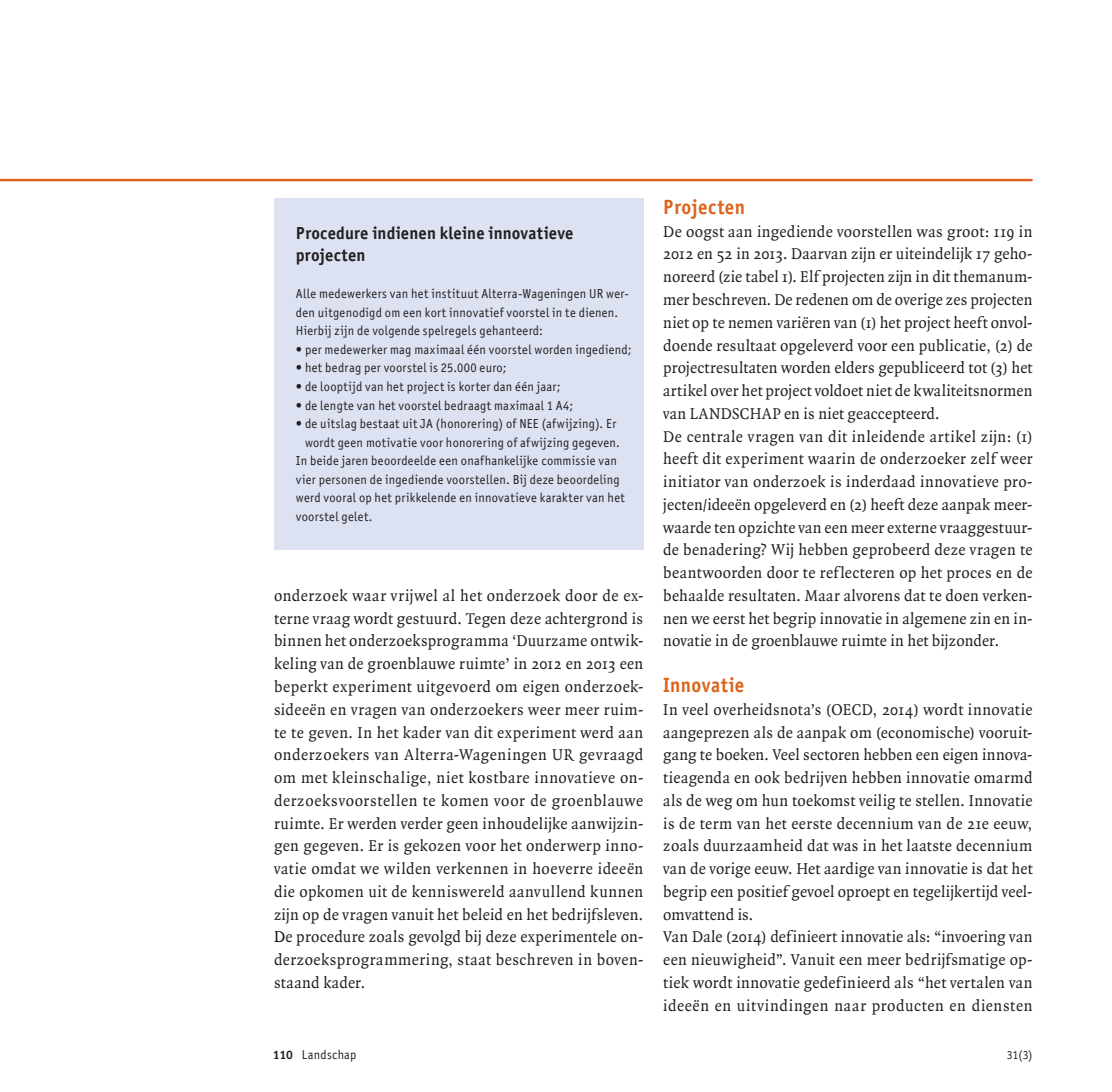
<style>
.page{position:relative;width:1112px;height:1092px;background:#fff}
.page>*{position:absolute;margin:0;border:0;box-sizing:border-box;transform-origin:0 0}
.Tussenkop_1{font:20.65px "Officina Sans Bold ITC";letter-spacing:.025em;color:#dc641c;scale:.92 1}
.Figuur{font:17.5px "Officina Sans Bold ITC";letter-spacing:.01em;color:#231f20;scale:.95 1}
.PLATTE_TEKST{font:16.8px/22.8px "Quadraat";letter-spacing:.02em;color:#231f20;text-align:justify;scale:.96 1}
.Tabel_kadertekst_pla{font:13.12px/18.6px "Officina Sans ITC";letter-spacing:.025em;color:#231f20;scale:.95 1}
.t1{font:12.95px "Officina Sans ITC";letter-spacing:.02em;color:#231f20;scale:.95 1}
.t2{font:12.25px "Officina Sans ITC";color:#231f20;scale:.96 1}
.s1{color:#000}
.s2{font-family:"Officina Sans Bold ITC";font-size:12.25px}
</style>
<div class="page">
<hr style="left:0;top:179px;width:1032px;height:2px;background:#dc641c">
<div style="left:274px;top:198px;width:369px;height:352px;background:#dce2f2"></div>
<p class="Figuur" style="left:296px;top:222px;width:293px">Procedure indienen kleine innovatieve</p>
<p class="Figuur" style="left:296px;top:244px;width:75px">projecten</p>
<p class="Tabel_kadertekst_pla" style="left:296px;top:284px;width:352px">Alle medewerkers van het instituut Alterra-Wageningen UR wer&shy;den uitgenodigd om een kort innovatief voorstel in te dienen.<br>Hierbij zijn de volgende spelregels gehanteerd:</p>
<p class="Tabel_kadertekst_pla" style="left:296px;top:340px;width:355px">• per medewerker mag maximaal één voorstel worden ingediend;</p>
<p class="Tabel_kadertekst_pla" style="left:296px;top:359px;width:223px">• het bedrag per voorstel is 25.000 euro;</p>
<p class="Tabel_kadertekst_pla" style="left:296px;top:377px;width:280px">• de looptijd van het project is korter dan één jaar;</p>
<p class="Tabel_kadertekst_pla" style="left:296px;top:396px;width:293px">• de lengte van het voorstel bedraagt maximaal 1 A4;</p>
<p class="Tabel_kadertekst_pla" style="left:296px;top:414px;width:342px;text-align:right">• de uitslag bestaat uit JA (honorering) of NEE (afwijzing). Er wordt geen motivatie voor honorering of afwijzing gegeven.</p>
<p class="Tabel_kadertekst_pla" style="left:296px;top:451px;width:348px">In beide jaren beoordeelde een onafhankelijke commissie van vier personen de ingediende voorstellen. Bij deze beoordeling werd vooral op het prikkelende en innovatieve karakter van het voorstel gelet.</p>
<p class="PLATTE_TEKST" style="left:274px;top:584px;width:386px">onderzoek waar vrijwel al het onderzoek door de ex&shy;terne vraag wordt gestuurd. Tegen deze achtergrond is binnen het onderzoeksprogramma ‘Duurzame ontwik&shy;keling van de groenblauwe ruimte’ in 2012 en 2013 een beperkt experiment uitgevoerd om eigen onderzoek&shy;sideeën en vragen van onderzoekers weer meer ruim&shy;te te geven. In het kader van dit experiment werd aan onderzoekers van Alterra-Wageningen UR gevraagd om met kleinschalige, niet kostbare innovatieve on&shy;derzoeksvoorstellen te komen voor de groenblauwe ruimte. Er werden verder geen inhoudelijke aanwijzin&shy;gen gegeven. Er is gekozen voor het onderwerp inno&shy;vatie omdat we wilden verkennen in hoeverre ideeën die opkomen uit de kenniswereld aanvullend kunnen zijn op de vragen vanuit het beleid en het bedrijfsleven.<br><span class="s1">D</span>e procedure zoals gevolgd bij deze experimentele on&shy;derzoeksprogrammering, staat beschreven in boven&shy;staand kader.</p>
<p class="Tussenkop_1" style="left:663px;top:194px;width:90px">Projecten</p>
<p class="PLATTE_TEKST" style="left:663px;top:220px;width:386px">De oogst aan ingediende voorstellen was groot: 119 in 2012 en 52 in 2013. Daarvan zijn er uiteindelijk 17 geho&shy;noreerd (zie tabel 1). Elf projecten zijn in dit themanum&shy;mer beschreven. De redenen om de overige zes projecten niet op te nemen variëren van (1) het project heeft onvol&shy;doende resultaat opgeleverd voor een publicatie, (2) de projectresultaten worden elders gepubliceerd tot (3) het artikel over het project voldoet niet de kwaliteitsnormen van LANDSCHAP en is niet geaccepteerd.</p>
<p class="PLATTE_TEKST" style="left:663px;top:425px;width:386px">De centrale vragen van dit inleidende artikel zijn: (1) heeft dit experiment waarin de onderzoeker zelf weer initiator van onderzoek is inderdaad innovatieve pro&shy;jecten/ideeën opgeleverd en (2) heeft deze aanpak meer&shy;waarde ten opzichte van een meer externe vraaggestuur&shy;de benadering? Wij hebben geprobeerd deze vragen te beantwoorden door te reflecteren op het proces en de behaalde resultaten. Maar alvorens dat te doen verken&shy;nen we eerst het begrip innovatie in algemene zin en in&shy;novatie in de groenblauwe ruimte in het bijzonder.</p>
<p class="Tussenkop_1" style="left:663px;top:672px;width:90px">Innovatie</p>
<p class="PLATTE_TEKST" style="left:663px;top:698px;width:386px">In veel overheidsnota’s (OECD, 2014) wordt innovatie aangeprezen als de aanpak om (economische) vooruit&shy;gang te boeken. Veel sectoren hebben een eigen innova&shy;tieagenda en ook bedrijven hebben innovatie omarmd als de weg om hun toekomst veilig te stellen. Innovatie is de term van het eerste decennium van de 21e eeuw, zoals duurzaamheid dat was in het laatste decennium van de vorige eeuw. Het aardige van innovatie is dat het begrip een positief gevoel oproept en tegelijkertijd veel&shy;omvattend is.</p>
<p class="PLATTE_TEKST" style="left:663px;top:926px;width:386px">Van Dale (2014) definieert innovatie als: “invoering van een nieuwigheid”. Vanuit een meer bedrijfsmatige op&shy;tiek wordt innovatie gedefinieerd als “het vertalen van ideeën en uitvindingen naar producten en diensten</p>
<p class="t1" style="left:273px;top:1047px;width:89px"><span class="s2">110</span> Landschap</p>
<p class="t2" style="left:1006px;top:1047px;width:28px">31(3)</p>
</div>
